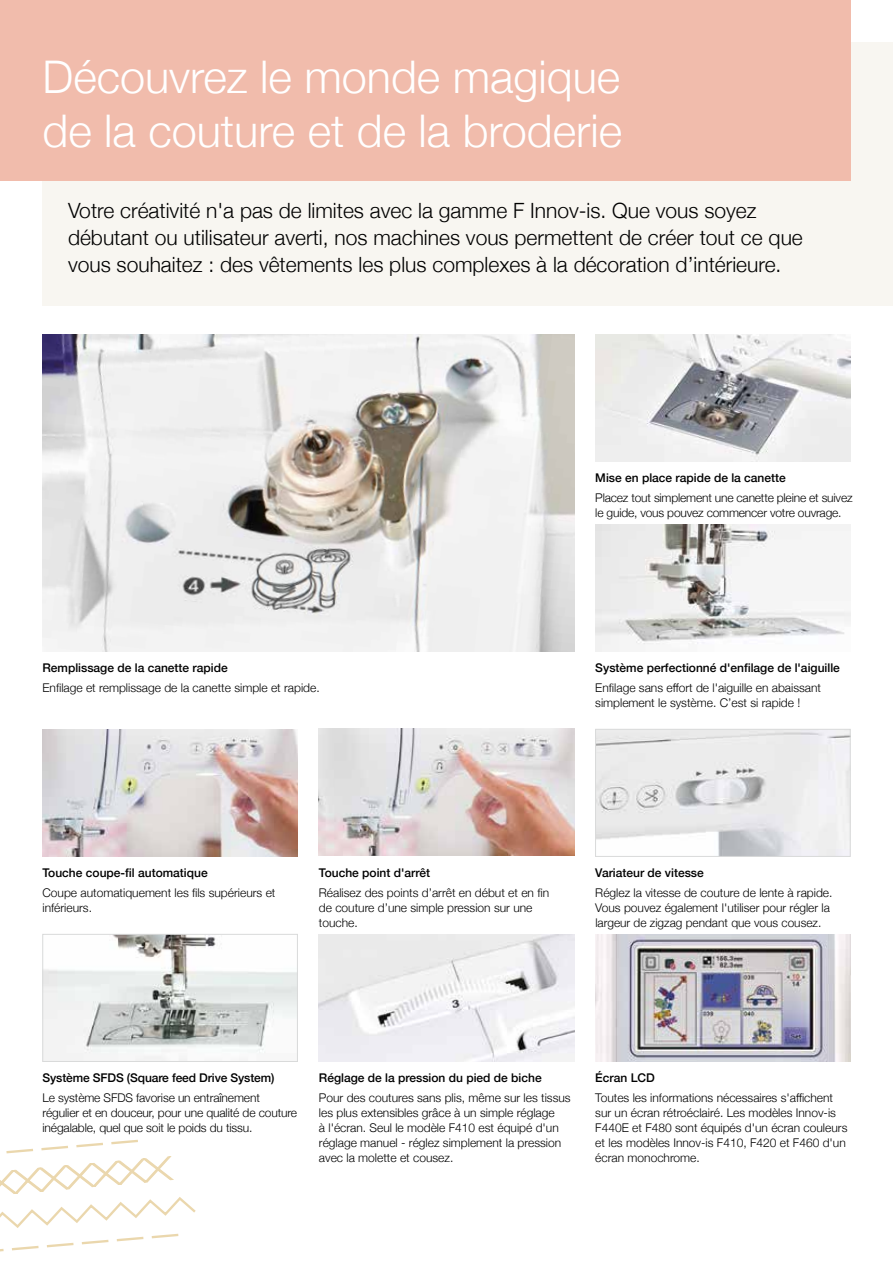
<style>
.page{position:relative;width:893px;height:1263px;background:#fff}
.page>*{position:absolute;margin:0;border:0;box-sizing:border-box;transform-origin:0 0}
.t1{font:300 45px/54px "Helvetica Neue";color:#fff}
.t2{font:300 21px/27px "Helvetica Neue";color:#000}
.t3{font:300 12px/15px "Helvetica Neue";color:#000}
.t4{font:500 12px "Helvetica Neue";color:#000}
</style>
<div class="page">
<div style="left:43px;top:43px;width:850px;height:263px;background:#f8f6f1"></div>
<div style="left:0;top:0;width:850px;height:181px;background:#f1bcac"></div>
<img style="left:595px;top:524px;width:255px;height:128px">
<img style="left:43px;top:334px;width:531px;height:318px">
<img style="left:597px;top:731px;width:251px;height:124px">
<div style="left:595px;top:729px;width:255px;height:128px;border:1px solid #d9dada"></div>
<img style="left:595px;top:334px;width:255px;height:128px">
<img style="left:43px;top:729px;width:255px;height:128px">
<img style="left:319px;top:728px;width:255px;height:128px">
<img style="left:319px;top:934px;width:255px;height:128px">
<img style="left:45px;top:936px;width:251px;height:124px">
<div style="left:43px;top:934px;width:255px;height:128px;border:1px solid #d9dada"></div>
<svg style="left:0;top:1139px;width:196px;height:113px"></svg>
<img style="left:595px;top:934px;width:255px;height:128px">
<h1 class="t1" style="left:43px;top:46px;width:581px">Découvrez le monde magique de la couture et de la broderie</h1>
<p class="t2" style="left:68px;top:195px;width:736px">Votre créativité n'a pas de limites avec la gamme F Innov-is. Que vous soyez débutant ou utilisateur averti, nos machines vous permettent de créer tout ce que vous souhaitez : des vêtements les plus complexes à la décoration d’intérieure.</p>
<p class="t4" style="left:43px;top:658px;width:187px">Remplissage de la canette rapide</p>
<p class="t3" style="left:43px;top:679px;width:279px">Enfilage et remplissage de la canette simple et rapide.</p>
<p class="t4" style="left:595px;top:468px;width:192px">Mise en place rapide de la canette</p>
<p class="t3" style="left:595px;top:489px;width:259px">Placez tout simplement une canette pleine et suivez le guide, vous pouvez commencer votre ouvrage.</p>
<p class="t4" style="left:595px;top:658px;width:246px">Système perfectionné d'enfilage de l'aiguille</p>
<p class="t3" style="left:595px;top:679px;width:227px">Enfilage sans effort de l'aiguille en abaissant simplement le système. C’est si rapide !</p>
<p class="t4" style="left:43px;top:863px;width:167px">Touche coupe-fil automatique</p>
<p class="t3" style="left:43px;top:884px;width:234px">Coupe automatiquement les fils supérieurs et inférieurs.</p>
<p class="t4" style="left:319px;top:863px;width:113px">Touche point d'arrêt</p>
<p class="t3" style="left:319px;top:884px;width:232px">Réalisez des points d’arrêt en début et en fin de couture d’une simple pression sur une touche.</p>
<p class="t4" style="left:595px;top:863px;width:110px">Variateur de vitesse</p>
<p class="t3" style="left:595px;top:884px;width:239px">Réglez la vitesse de couture de lente à rapide.<br>Vous pouvez également l'utiliser pour régler la largeur de zigzag pendant que vous cousez.</p>
<p class="t4" style="left:43px;top:1068px;width:233px">Système SFDS (Square feed Drive System)</p>
<p class="t3" style="left:43px;top:1089px;width:256px">Le système SFDS favorise un entraînement régulier et en douceur, pour une qualité de couture inégalable, quel que soit le poids du tissu.</p>
<p class="t4" style="left:319px;top:1068px;width:224px">Réglage de la pression du pied de biche</p>
<p class="t3" style="left:319px;top:1089px;width:253px">Pour des coutures sans plis, même sur les tissus les plus extensibles grâce à un simple réglage<br>à l'écran. Seul le modèle F410 est équipé d'un réglage manuel - réglez simplement la pression avec la molette et cousez.</p>
<p class="t4" style="left:595px;top:1068px;width:61px">Écran LCD</p>
<p class="t3" style="left:595px;top:1089px;width:254px">Toutes les informations nécessaires s'affichent sur un écran rétroéclairé. Les modèles Innov-is F440E et F480 sont équipés d'un écran couleurs et les modèles Innov-is F410, F420 et F460 d'un écran monochrome.</p>
</div>
